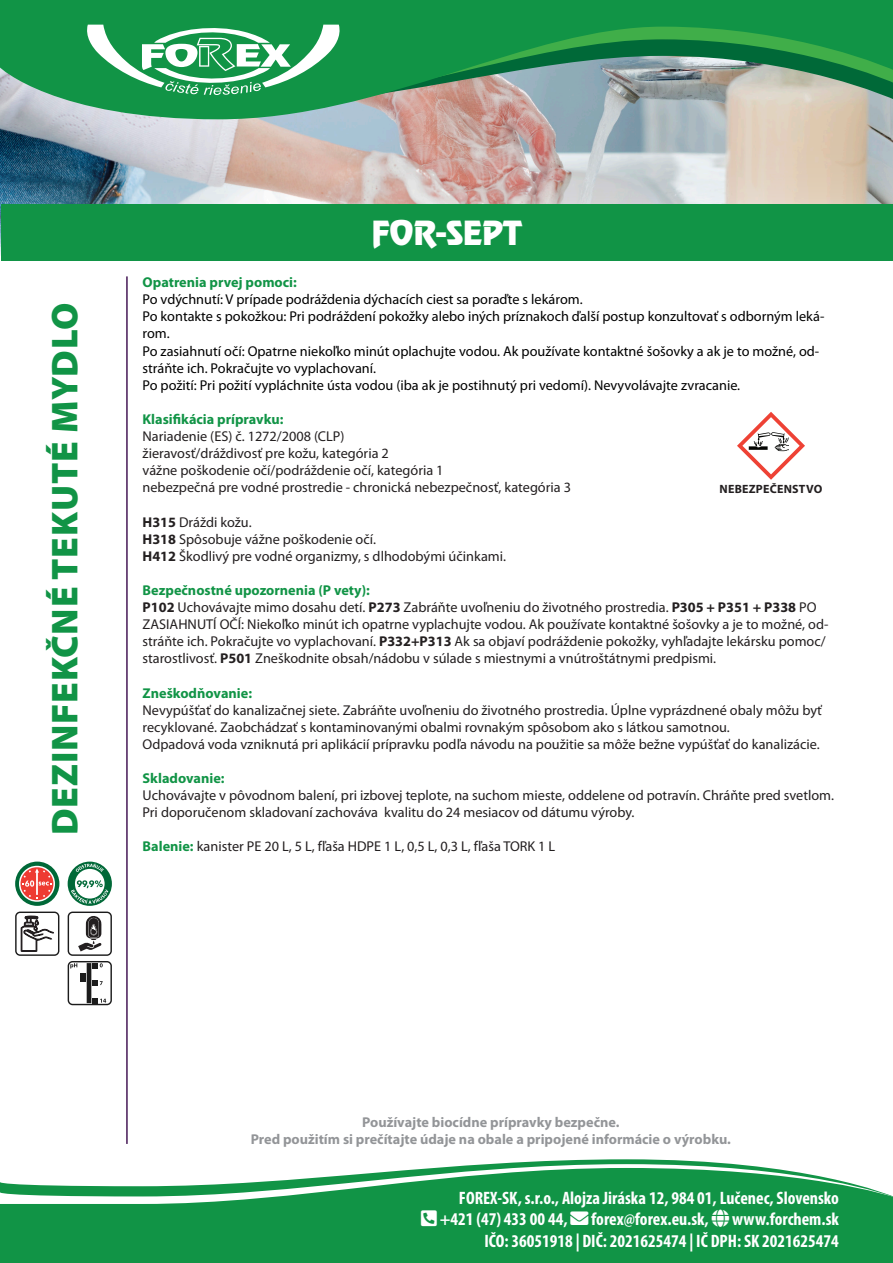
<style>
.page{position:relative;width:893px;height:1263px;background:#fff}
.page>*{position:absolute;margin:0;border:0;box-sizing:border-box;transform-origin:0 0}
.t1{font:900 37.5px "Myriad Pro";letter-spacing:.02em;color:#119446}
.t2{font:30px "Renfrew Normal";color:#fff}
.t3{font:700 condensed 18px "Myriad Pro";color:#fff}
.t4{font:14.25px/17.1px "Myriad Pro";color:#231f20}
.t5{font:14.25px/17.1px "Myriad Pro";color:#000}
.t6{font:700 14.25px "Myriad Pro";color:#119446}
.t7{font:700 14.25px "Myriad Pro";color:#939598}
.t8{font:700 12px "Myriad Pro";letter-spacing:.02em;color:#231f20}
.s1{font-weight:700}
.s2{font-weight:700;color:#119446}
</style>
<div class="page">
<img style="left:1px;top:119px;width:892px;height:136px">
<svg style="left:0;top:0;width:893px;height:119px;background:#489c68"></svg>
<svg style="left:491px;top:1159px;width:242px;height:5px"></svg>
<svg style="left:435px;top:1164px;width:333px;height:4px"></svg>
<svg style="left:0;top:1168px;width:893px;height:95px;background:#30a25e"></svg>
<svg style="left:85px;top:24px;width:257px;height:71px"></svg>
<div style="left:1px;top:204px;width:891px;height:57px;background:#119446"></div>
<hr style="left:126px;top:276px;width:2px;height:868px;background:#451855">
<svg style="left:737px;top:412px;width:68px;height:68px"></svg>
<svg style="left:15px;top:911px;width:44px;height:45px"></svg>
<svg style="left:68px;top:911px;width:44px;height:94px"></svg>
<svg style="left:15px;top:861px;width:44px;height:45px"></svg>
<svg style="left:18px;top:865px;width:38px;height:37px"></svg>
<div style="left:68px;top:861px;width:44px;height:45px;background:#006938;border-radius:50%"></div>
<div style="left:75px;top:869px;width:30px;height:29px;background:#fff;border-radius:50%"></div>
<svg style="left:71px;top:880px;width:37px;height:24px"></svg>
<svg style="left:76px;top:863px;width:28px;height:9px"></svg>
<svg style="left:421px;top:1210px;width:16px;height:16px"></svg>
<svg style="left:712px;top:1210px;width:17px;height:17px"></svg>
<p class="t1" style="left:40px;top:835px;width:534px;rotate:-90deg">DEZINFEKČNÉ TEKUTÉ MYDLO</p>
<p class="t2" style="left:372px;top:213px;width:152px">FOR-SEPT</p>
<p class="t6" style="left:143px;top:273px;width:156px">Opatrenia prvej pomoci:</p>
<p class="t5" style="left:143px;top:291px;width:442px">Po vdýchnutí: V prípade podráždenia dýchacích ciest sa poraďte s lekárom.</p>
<p class="t5" style="left:143px;top:308px;width:683px">Po kontakte s pokožkou: Pri podráždení pokožky alebo iných príznakoch ďalší postup konzultovať s odborným leká&shy;rom.<br>Po zasiahnutí očí: Opatrne niekoľko minút oplachujte vodou. Ak používate kontaktné šošovky a ak je to možné, od&shy;stráňte ich. Pokračujte vo vyplachovaní.</p>
<p class="t5" style="left:143px;top:376px;width:599px">Po požití: Pri požití vypláchnite ústa vodou (iba ak je postihnutý pri vedomí). Nevyvolávajte zvracanie.</p>
<p class="t6" style="left:143px;top:410px;width:142px">Klasifikácia prípravku:</p>
<p class="t4" style="left:143px;top:427px;width:203px">Nariadenie (ES) č. 1272/2008 (CLP)</p>
<p class="t4" style="left:143px;top:445px;width:248px">žieravosť/dráždivosť pre kožu, kategória 2</p>
<p class="t4" style="left:143px;top:462px;width:303px">vážne poškodenie očí/podráždenie očí, kategória 1</p>
<p class="t4" style="left:143px;top:479px;width:430px">nebezpečná pre vodné prostredie - chronická nebezpečnosť, kategória 3</p>
<p class="t4" style="left:143px;top:513px;width:111px"><span class="s1">H315</span> Dráždi kožu.</p>
<p class="t4" style="left:143px;top:530px;width:235px"><span class="s1">H318</span> Spôsobuje vážne poškodenie očí.</p>
<p class="t4" style="left:143px;top:547px;width:365px"><span class="s1">H412</span> Škodlivý pre vodné organizmy, s dlhodobými účinkami.</p>
<p class="t6" style="left:143px;top:581px;width:229px">Bezpečnostné upozornenia (P vety):</p>
<p class="t4" style="left:143px;top:598px;width:687px"><span class="s1">P102</span> Uchovávajte mimo dosahu detí. <span class="s1">P273</span> Zabráňte uvoľneniu do životného prostredia. <span class="s1">P305 + P351 + P338</span> PO ZASIAHNUTÍ OČÍ: Niekoľko minút ich opatrne vyplachujte vodou. Ak používate kontaktné šošovky a je to možné, od&shy;stráňte ich. Pokračujte vo vyplachovaní. <span class="s1">P332+P313</span> Ak sa objaví podráždenie pokožky, vyhľadajte lekársku pomoc/ starostlivosť. <span class="s1">P501</span> Zneškodnite obsah/nádobu v súlade s miestnymi a vnútroštátnymi predpismi.</p>
<p class="t6" style="left:143px;top:683px;width:111px">Zneškodňovanie:</p>
<p class="t4" style="left:143px;top:701px;width:681px">Nevypúšťať do kanalizačnej siete. Zabráňte uvoľneniu do životného prostredia. Úplne vyprázdnené obaly môžu byť recyklované. Zaobchádzať s kontaminovanými obalmi rovnakým spôsobom ako s látkou samotnou.</p>
<p class="t4" style="left:143px;top:735px;width:679px">Odpadová voda vzniknutá pri aplikácií prípravku podľa návodu na použitie sa môže bežne vypúšťať do kanalizácie.</p>
<p class="t6" style="left:143px;top:769px;width:84px">Skladovanie:</p>
<p class="t4" style="left:143px;top:787px;width:693px">Uchovávajte v pôvodnom balení, pri izbovej teplote, na suchom mieste, oddelene od potravín. Chráňte pred svetlom.<br>Pri doporučenom skladovaní zachováva kvalitu do 24 mesiacov od dátumu výroby.</p>
<p class="t4" style="left:143px;top:838px;width:414px"><span class="s2">Balenie:</span> kanister PE 20 L, 5 L, fľaša HDPE 1 L, 0,5 L, 0,3 L, fľaša TORK 1 L</p>
<p class="t8" style="left:719px;top:481px;width:104px">NEBEZPEČENSTVO</p>
<p class="t7" style="left:362px;top:1113px;width:259px">Používajte biocídne prípravky bezpečne.</p>
<p class="t7" style="left:251px;top:1130px;width:482px">Pred použitím si prečítajte údaje na obale a pripojené informácie o výrobku.</p>
<p class="t3" style="left:459px;top:1186px;width:381px">FOREX-SK, s.r.o., Alojza Jiráska 12, 984 01, Lučenec, Slovensko</p>
<p class="t3" style="left:440px;top:1208px;width:270px">+421 (47) 433 00 44, → forex@forex.eu.sk,</p>
<p class="t3" style="left:732px;top:1208px;width:108px">www.forchem.sk</p>
<p class="t3" style="left:484px;top:1229px;width:356px">IČO: 36051918 | DIČ: 2021625474 | IČ DPH: SK 2021625474</p>
</div>
